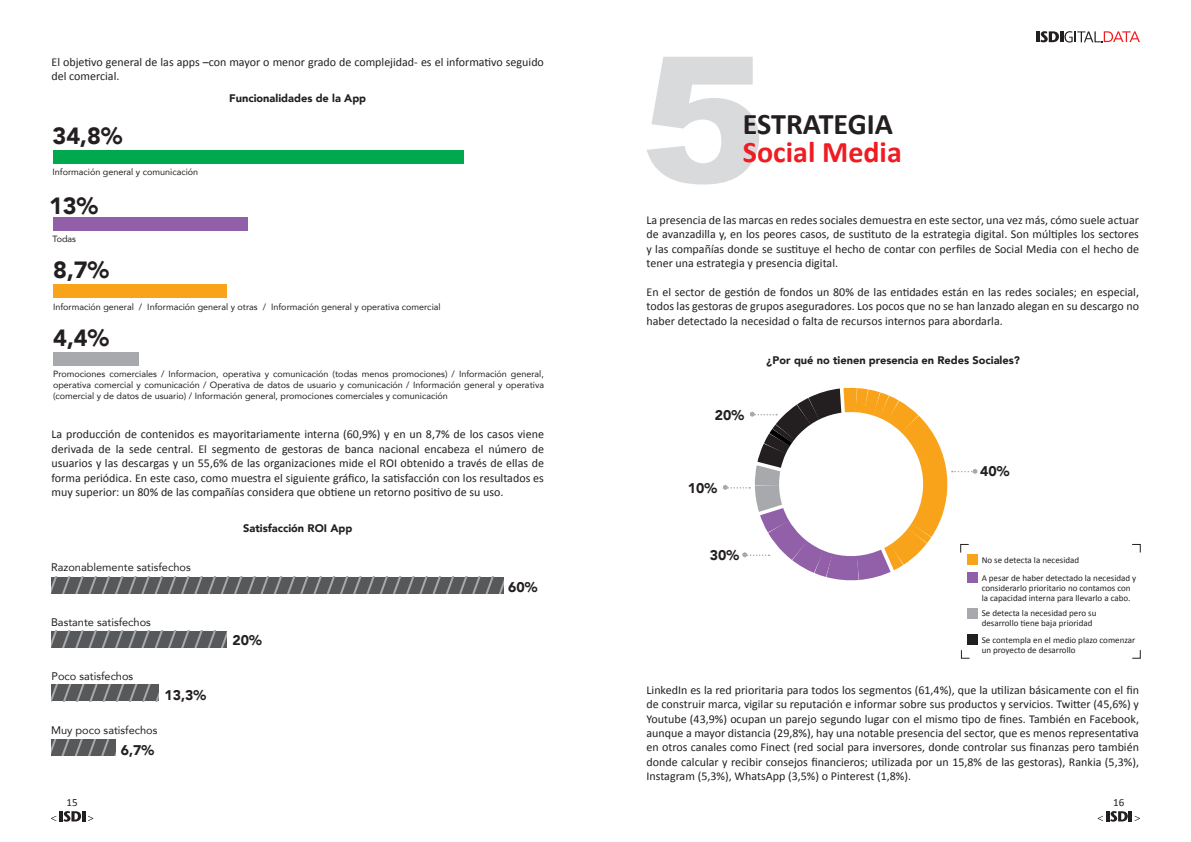
<style>
.page{position:relative;width:1191px;height:842px;background:#fff}
.page>*{position:absolute;margin:0;border:0;box-sizing:border-box;transform-origin:0 0}
.t1{font:700 30px "Calibri";color:#ee1d23}
.t2{font:700 30px "Calibri";color:#231f20}
.t3{font:900 23.4px "Avenir";color:#231f20}
.t4{font:900 14px "Avenir";color:#231f20}
.t5{font:12px/14.4px "Calibri";color:#231f20;text-align:justify}
.t6{font:900 11px "Avenir";color:#231f20}
.t7{font:11px "Avenir";color:#231f20}
.t8{font:11px "Calibri";color:#231f20}
.t9{font:9px/10.8px "Avenir";color:#231f20;text-align:justify}
.t10{font:9px/10px "Calibri";color:#231f20}
</style>
<div class="page">
<svg style="left:51px;top:811px;width:42px;height:11px"></svg>
<svg style="left:51px;top:577px;width:452px;height:16px;background:#636467"></svg>
<svg style="left:51px;top:685px;width:108px;height:16px;background:#646567"></svg>
<svg style="left:51px;top:740px;width:64px;height:16px"></svg>
<svg style="left:51px;top:631px;width:176px;height:16px;background:#646567"></svg>
<div style="left:53px;top:150px;width:411px;height:13px;background:#00a94d"></div>
<div style="left:53px;top:218px;width:195px;height:13px;background:#9260a8"></div>
<div style="left:53px;top:284px;width:174px;height:14px;background:#f9a31b"></div>
<div style="left:53px;top:352px;width:86px;height:13px;background:#a8a9ad"></div>
<svg style="left:1097px;top:811px;width:43px;height:11px"></svg>
<svg style="left:1036px;top:31px;width:104px;height:12px"></svg>
<svg style="left:647px;top:57px;width:112px;height:127px"></svg>
<div style="left:967px;top:554px;width:11px;height:11px;background:#f9a31b"></div>
<div style="left:967px;top:608px;width:11px;height:10px;background:#a8a9ad"></div>
<div style="left:967px;top:634px;width:11px;height:10px;background:#231f20"></div>
<div style="left:967px;top:572px;width:11px;height:11px;background:#9260a8"></div>
<svg style="left:960px;top:650px;width:10px;height:9px"></svg>
<svg style="left:1132px;top:544px;width:9px;height:9px"></svg>
<svg style="left:1132px;top:650px;width:9px;height:9px"></svg>
<svg style="left:723px;top:387px;width:254px;height:194px"></svg>
<p class="t5" style="left:51px;top:55px;width:494px">El objetivo general de las apps –con mayor o menor grado de complejidad- es el informativo seguido del comercial.</p>
<h2 class="t3" style="left:53px;top:121px;width:71px">34,8%</h2>
<p class="t9" style="left:53px;top:166px;width:147px">Información general y comunicación</p>
<h2 class="t3" style="left:49px;top:190px;width:50px">13%</h2>
<p class="t9" style="left:53px;top:233px;width:25px">Todas</p>
<h2 class="t3" style="left:53px;top:255px;width:57px">8,7%</h2>
<p class="t6" style="left:229px;top:91px;width:138px">Funcionalidades de la App</p>
<p class="t9" style="left:53px;top:301px;width:389px">Información general / Información general y otras / Información general y operativa comercial</p>
<h2 class="t3" style="left:53px;top:323px;width:57px">4,4%</h2>
<p class="t9" style="left:53px;top:369px;width:492px">Promociones comerciales / Informacion, operativa y comunicación (todas menos promociones) / Información general, operativa comercial y comunicación / Operativa de datos de usuario y comunicación / Información general y operativa (comercial y de datos de usuario) / Información general, promociones comerciales y comunicación</p>
<p class="t5" style="left:51px;top:428px;width:494px">La producción de contenidos es mayoritariamente interna (60,9%) y en un 8,7% de los casos viene derivada de la sede central. El segmento de gestoras de banca nacional encabeza el número de usuarios y las descargas y un 55,6% de las organizaciones mide el ROI obtenido a través de ellas de forma periódica. En este caso, como muestra el siguiente gráfico, la satisfacción con los resultados es muy superior: un 80% de las compañías considera que obtiene un retorno positivo de su uso.</p>
<p class="t7" style="left:51px;top:560px;width:141px">Razonablemente satisfechos</p>
<p class="t7" style="left:51px;top:615px;width:101px">Bastante satisfechos</p>
<p class="t7" style="left:51px;top:669px;width:83px">Poco satisfechos</p>
<p class="t4" style="left:164px;top:686px;width:43px">13,3%</p>
<p class="t7" style="left:51px;top:723px;width:108px">Muy poco satisfechos</p>
<p class="t4" style="left:121px;top:741px;width:35px">6,7%</p>
<p class="t8" style="left:67px;top:797px;width:13px">15</p>
<p class="t6" style="left:243px;top:521px;width:111px">Satisfacción ROI App</p>
<p class="t4" style="left:232px;top:631px;width:31px">20%</p>
<p class="t4" style="left:508px;top:578px;width:31px">60%</p>
<h1 class="t2" style="left:743px;top:111px;width:152px">ESTRATEGIA</h1>
<h1 class="t1" style="left:743px;top:139px;width:160px">Social Media</h1>
<p class="t5" style="left:646px;top:214px;width:494px">La presencia de las marcas en redes sociales demuestra en este sector, una vez más, cómo suele actuar de avanzadilla y, en los peores casos, de sustituto de la estrategia digital. Son múltiples los sectores y las compañías donde se sustituye el hecho de contar con perfiles de Social Media con el hecho de tener una estrategia y presencia digital.</p>
<p class="t5" style="left:646px;top:286px;width:494px">En el sector de gestión de fondos un 80% de las entidades están en las redes sociales; en especial, todos las gestoras de grupos aseguradores. Los pocos que no se han lanzado alegan en su descargo no haber detectado la necesidad o falta de recursos internos para abordarla.</p>
<p class="t4" style="left:715px;top:405px;width:31px">20%</p>
<p class="t4" style="left:688px;top:479px;width:31px">10%</p>
<p class="t4" style="left:710px;top:546px;width:31px">30%</p>
<p class="t6" style="left:766px;top:353px;width:255px">¿Por qué no tienen presencia en Redes Sociales?</p>
<p class="t4" style="left:980px;top:462px;width:31px">40%</p>
<p class="t10" style="left:981px;top:555px;width:99px">No se detecta la necesidad</p>
<p class="t10" style="left:981px;top:574px;width:156px">A pesar de haber detectado la necesidad y considerarlo prioritario no contamos con la capacidad interna para llevarlo a cabo.</p>
<p class="t10" style="left:981px;top:609px;width:116px">Se detecta la necesidad pero su desarrollo tiene baja prioridad</p>
<p class="t10" style="left:981px;top:635px;width:155px">Se contempla en el medio plazo comenzar un proyecto de desarrollo</p>
<p class="t5" style="left:646px;top:683px;width:494px">LinkedIn es la red prioritaria para todos los segmentos (61,4%), que la utilizan básicamente con el fin de construir marca, vigilar su reputación e informar sobre sus productos y servicios. Twitter (45,6%) y Youtube (43,9%) ocupan un parejo segundo lugar con el mismo tipo de fines. También en Facebook, aunque a mayor distancia (29,8%), hay una notable presencia del sector, que es menos representativa en otros canales como Finect (red social para inversores, donde controlar sus finanzas pero también donde calcular y recibir consejos financieros; utilizada por un 15,8% de las gestoras), Rankia (5,3%), Instagram (5,3%), WhatsApp (3,5%) o Pinterest (1,8%).</p>
<p class="t8" style="left:1113px;top:797px;width:13px">16</p>
</div>
